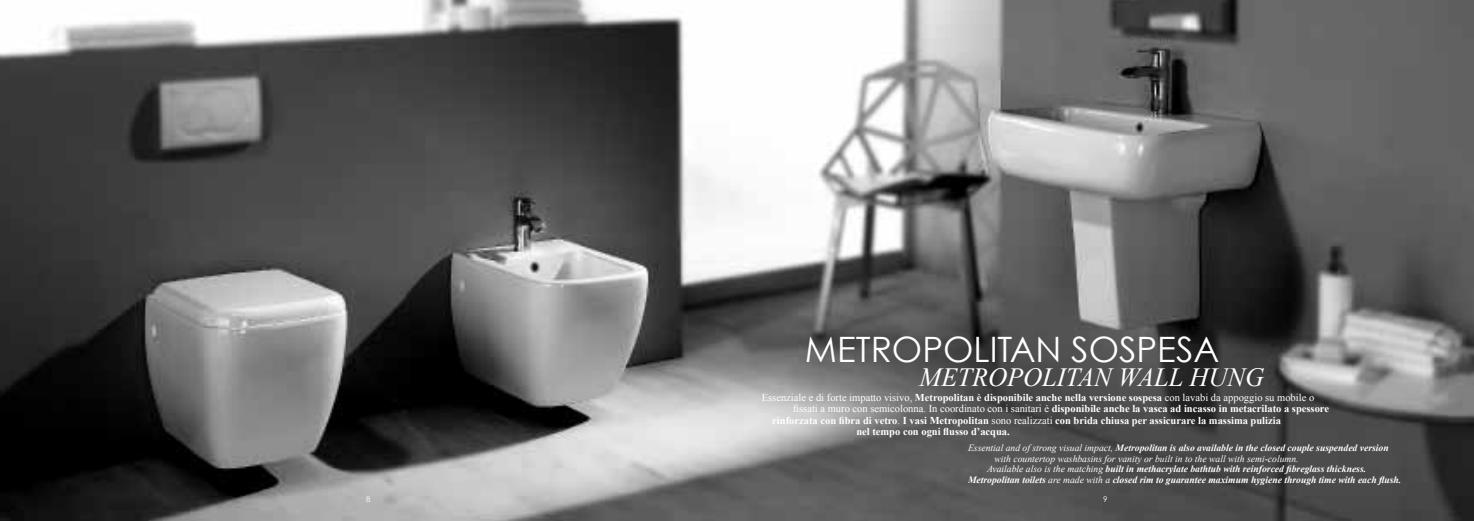
<style>
.page{position:relative;width:1474px;height:521px;background:#fff}
.page>*{position:absolute;margin:0;border:0;box-sizing:border-box;transform-origin:0 0}
.t1{font:35px "Century Gothic";color:#fff}
.t2{font:italic 26.25px "Times New Roman";color:#fff}
.t3{font:700 10.5px "Times New Roman";color:#fff}
.t4{font:10.5px "Times New Roman";color:#fff}
.t5{font:italic 700 9.62px "Times New Roman";color:#fff}
.t6{font:italic 9.62px "Times New Roman";color:#fff}
.t7{font:7.88px "Century Gothic";color:#fff}
.s1{font-weight:700}
.s2{font-weight:400}
</style>
<div class="page">
<img style="left:0;top:0;width:1473px;height:521px">
<h1 class="t1" style="left:804px;top:328px;width:416px">METROPOLITAN SOSPESA</h1>
<h2 class="t2" style="left:919px;top:359px;width:346px">METROPOLITAN WALL HUNG</h2>
<p class="t4" style="left:761px;top:390px;width:554px">Essenziale e di forte impatto visivo, <span class="s1">Metropolitan è disponibile anche nella versione sospesa</span> con lavabi da appoggio su mobile o</p>
<p class="t3" style="left:793px;top:402px;width:537px"><span class="s2">fissati a muro con semicolonna. In coordinato con i sanitari è</span> disponibile anche la vasca ad incasso in metacrilato a spessore</p>
<p class="t3" style="left:772px;top:413px;width:510px">rinforzata con fibra di vetro<span class="s2">.</span> I vasi Metropolitan <span class="s2">sono realizzati</span> con brida chiusa per assicurare la massima pulizia</p>
<p class="t3" style="left:856px;top:424px;width:155px">nel tempo con ogni flusso d’acqua.</p>
<p class="t5" style="left:968px;top:441px;width:422px"><span class="s2">Essential and of strong visual impact,</span> Metropolitan is also available in the closed couple suspended version</p>
<p class="t6" style="left:994px;top:452px;width:306px">with countertop washbasins for vanity or built in to the wall with semi-column.</p>
<p class="t5" style="left:987px;top:462px;width:380px"><span class="s2">Available also is the matching</span> built in methacrylate bathtub with reinforced fibreglass thickness.</p>
<p class="t5" style="left:968px;top:473px;width:435px">Metropolitan toilets <span class="s2">are made with a</span> closed rim to guarantee maximum hygiene through time with each flush.</p>
<p class="t7" style="left:366px;top:494px;width:6px">8</p>
<p class="t7" style="left:1103px;top:494px;width:6px">9</p>
</div>
